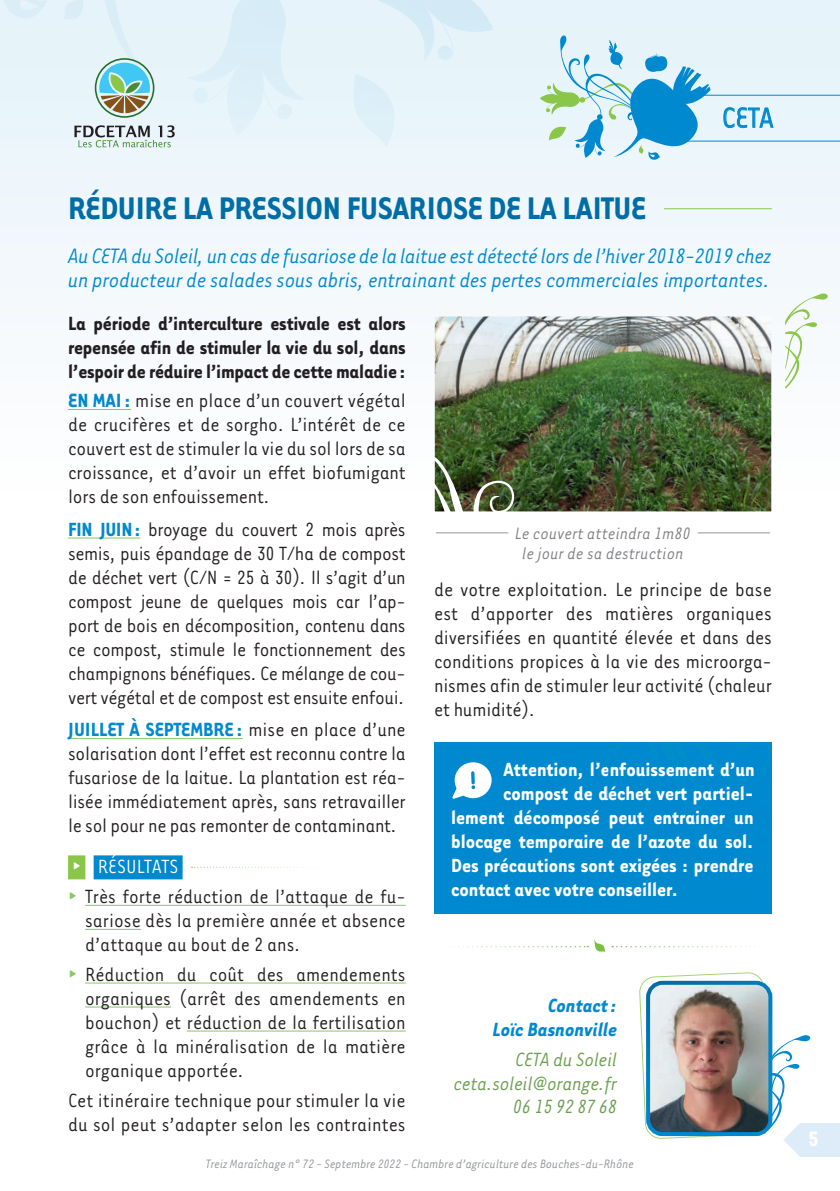
<style>
.page{position:relative;width:840px;height:1191px;background:#fff}
.page>*{position:absolute;margin:0;border:0;box-sizing:border-box;transform-origin:0 0}
.t1{font:700 36px "Tarzana Narrow";letter-spacing:-.01em;color:#006da6}
.t2{font:32px "Tarzana Narrow";color:#0089cf}
.t3{font:italic 24px/24px "Tarzana Narrow";letter-spacing:-.015em;color:#0089cf}
.t4{font:700 24px "Tarzana Narrow";color:#fff}
.t5{font:22px/24px "Tarzana Narrow";color:#231f20;text-align:justify}
.t6{font:700 22px "Tarzana Narrow";color:#fff}
.t7{font:700 22px/24px "Tarzana Narrow";letter-spacing:-.01em;color:#231f20;text-align:justify}
.t8{font:italic 22px/23.8px "Tarzana Narrow";letter-spacing:-.015em;color:#6a9e4f;text-align:right}
.t9{font:italic 700 22px/24px "Tarzana Narrow";color:#0089cf;text-align:right}
.t10{font:italic 19px/20px "Tarzana Narrow";color:#808285;text-align:center}
.t11{font:italic 14px "Tarzana Narrow";letter-spacing:-.01em;color:#939598}
.s1{font-weight:700;color:#0089cf}
.s2{font-family:"Geogrotesque";font-weight:700;color:#fff}
.s3{color:#fff}
.s4{font-family:"Geogrotesque";font-weight:700;color:#87c765}
</style>
<div class="page">
<div style="left:0;top:0;width:839px;height:493px;background:#f2f8fc"></div>
<svg style="left:0;top:0;width:305px;height:147px"></svg>
<hr style="left:663px;top:208px;width:108px;height:1px;background:#8ac648">
<svg style="left:539px;top:35px;width:300px;height:125px"></svg>
<hr style="left:68px;top:409px;width:63px;height:1px;background:#87c765">
<hr style="left:68px;top:537px;width:72px;height:1px;background:#87c765">
<hr style="left:68px;top:738px;width:175px;height:1px;background:#87c765">
<div style="left:68px;top:855px;width:17px;height:24px;background:#8ac648"></div>
<div style="left:94px;top:855px;width:88px;height:24px;background:#0089cf"></div>
<hr style="left:85px;top:905px;width:320px;height:1px;background:#87c765">
<hr style="left:85px;top:929px;width:56px;height:1px;background:#87c765">
<hr style="left:85px;top:982px;width:320px;height:1px;background:#87c765">
<hr style="left:85px;top:1006px;width:86px;height:1px;background:#87c765">
<hr style="left:187px;top:1030px;width:218px;height:1px;background:#87c765">
<svg style="left:191px;top:866px;width:87px;height:1px"></svg>
<svg style="left:639px;top:972px;width:200px;height:185px"></svg>
<img style="left:647px;top:982px;width:123px;height:152px">
<div style="left:645px;top:980px;width:127px;height:156px;border:4px solid #fff;border-radius:14px"></div>
<div style="left:434px;top:742px;width:337px;height:171px;background:#0089cf"></div>
<svg style="left:452px;top:762px;width:39px;height:36px"></svg>
<svg style="left:771px;top:742px;width:1px;height:103px"></svg>
<img style="left:434px;top:316px;width:336px;height:195px">
<hr style="left:435px;top:532px;width:73px;height:1px;background:#939598">
<hr style="left:697px;top:532px;width:72px;height:1px;background:#939598">
<svg style="left:785px;top:293px;width:42px;height:96px"></svg>
<svg style="left:611px;top:946px;width:149px;height:1px"></svg>
<svg style="left:449px;top:939px;width:156px;height:13px"></svg>
<h1 class="t1" style="left:68px;top:186px;width:579px">RÉDUIRE LA PRESSION FUSARIOSE DE LA LAITUE</h1>
<h2 class="t2" style="left:721px;top:98px;width:53px">CETA</h2>
<p class="t3" style="left:68px;top:242px;width:705px">Au CETA du Soleil, un cas de fusariose de la laitue est détecté lors de l’hiver 2018-2019 chez un producteur de salades sous abris, entrainant des pertes commerciales importantes.</p>
<p class="t7" style="left:68px;top:310px;width:339px">La période d’interculture estivale est alors repensée afin de stimuler la vie du sol, dans l’espoir de réduire l’impact de cette maladie :</p>
<p class="t5" style="left:68px;top:387px;width:339px"><span class="s1">EN MAI:</span> mise en place d’un couvert végétal de crucifères et de sorgho. L’intérêt de ce couvert est de stimuler la vie du sol lors de sa croissance, et d’avoir un effet biofumigant lors de son enfouissement.</p>
<p class="t5" style="left:68px;top:516px;width:339px"><span class="s1">FIN JUIN:</span> broyage du couvert 2 mois après semis, puis épandage de 30 T/ha de compost de déchet vert (C/N = 25 à 30). Il s’agit d’un compost jeune de quelques mois car l’ap&shy;port de bois en décomposition, contenu dans ce compost, stimule le fonctionnement des champignons bénéfiques. Ce mélange de cou&shy;vert végétal et de compost est ensuite enfoui.</p>
<p class="t5" style="left:68px;top:717px;width:339px"><span class="s1">JUILLET À SEPTEMBRE :</span> mise en place d’une solarisation dont l’effet est reconnu contre la fusariose de la laitue. La plantation est réa&shy;lisée immédiatement après, sans retravailler le sol pour ne pas remonter de contaminant.</p>
<p class="t5" style="left:68px;top:851px;width:339px;line-height:29.6px"><span class="s2">∂</span> <span class="s3">RÉSULTATS<br></span><span class="s4">∂</span> Très forte réduction de l’attaque de fu-</p>
<p class="t5" style="left:85px;top:907px;width:322px">sariose dès la première année et absence d’attaque au bout de 2 ans.</p>
<p class="t5" style="left:85px;top:961px;width:322px;text-indent:-17px"><span class="s4">∂</span> Réduction du coût des amendements organiques (arrêt des amendements en bouchon) et réduction de la fertilisation grâce à la minéralisation de la matière organique apportée.</p>
<p class="t5" style="left:68px;top:1087px;width:339px">Cet itinéraire technique pour stimuler la vie du sol peut s’adapter selon les contraintes</p>
<p class="t10" style="left:515px;top:522px;width:177px">Le couvert atteindra 1m80 le jour de sa destruction</p>
<p class="t5" style="left:434px;top:576px;width:339px">de votre exploitation. Le principe de base est d’apporter des matières organiques diversifiées en quantité élevée et dans des conditions propices à la vie des microorga&shy;nismes afin de stimuler leur activité (chaleur et humidité).</p>
<p class="t6" style="left:503px;top:755px;width:253px">Attention, l’enfouissement d’un</p>
<p class="t6" style="left:503px;top:779px;width:252px">compost de déchet vert partiel-</p>
<p class="t6" style="left:451px;top:803px;width:304px">lement décomposé peut entrainer un</p>
<p class="t6" style="left:451px;top:827px;width:304px">blocage temporaire de l’azote du sol.</p>
<p class="t6" style="left:451px;top:851px;width:304px">Des précautions sont exigées : prendre</p>
<p class="t6" style="left:451px;top:875px;width:228px">contact avec votre conseiller.</p>
<p class="t9" style="left:492px;top:992px;width:126px">Contact:<br>Loïc Basnonville</p>
<p class="t8" style="left:453px;top:1046px;width:165px">CETA du Soleil ceta.soleil@orange.fr<br>06 15 92 87 68</p>
<p class="t11" style="left:206px;top:1155px;width:429px">Treiz Maraîchage n° 72 - Septembre 2022 - Chambre d’agriculture des Bouches-du-Rhône</p>
<p class="t4" style="left:807px;top:1123px;width:12px">5</p>
</div>
